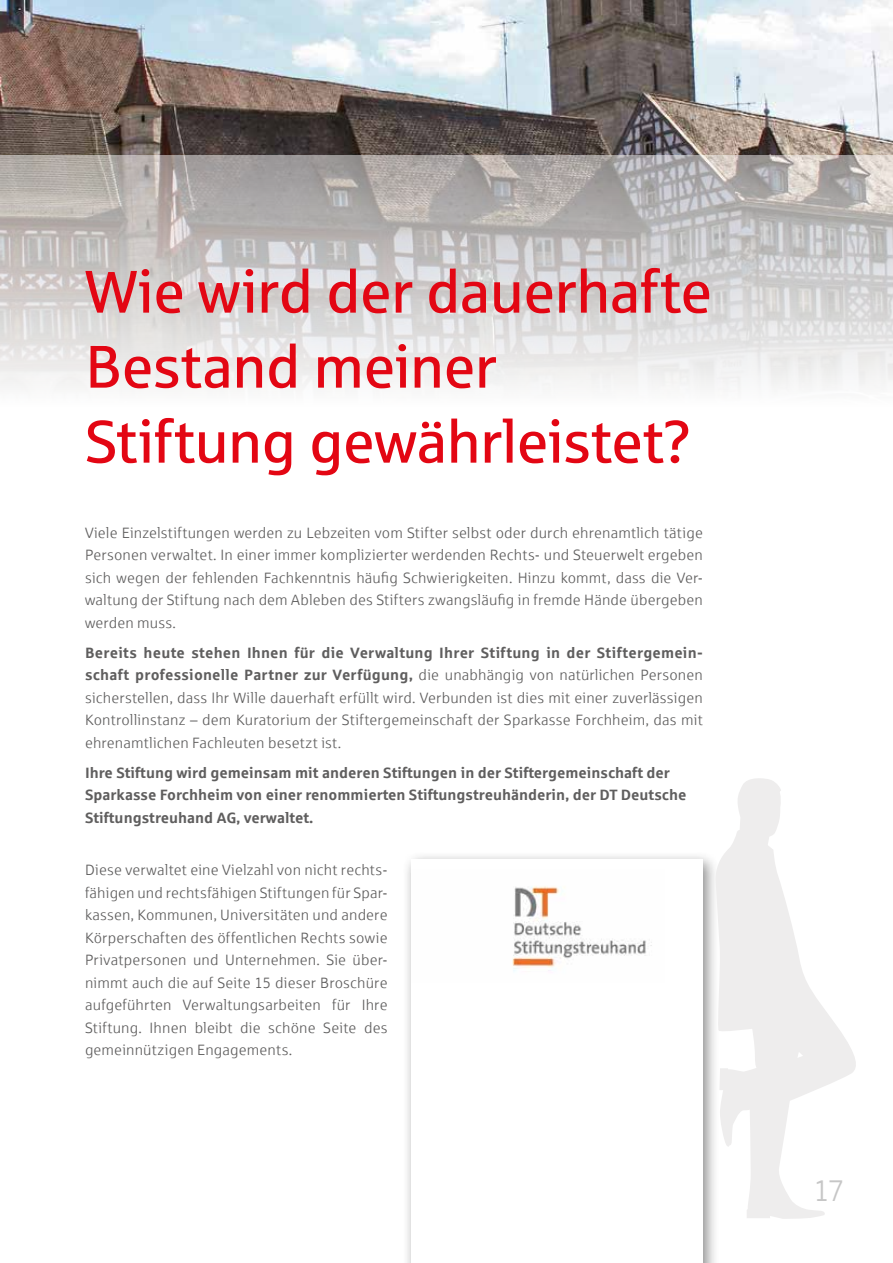
<style>
.page{position:relative;width:893px;height:1263px;background:#fff}
.page>*{position:absolute;margin:0;border:0;box-sizing:border-box;transform-origin:0 0}
.t1{font:60px/75px "Sparkasse Rg";letter-spacing:-.02em;color:#e30613}
.t2{font:30px "Sparkasse Lt";color:#c6c6c6}
.t3{font:15px/22.5px "Sparkasse Lt";letter-spacing:.01em;color:#5f5e5e;text-align:justify}
.t4{font:700 15px/22.5px "Sparkasse Rg";color:#5f5e5e}
.s1{font-family:"Sparkasse Lt";font-weight:400}
</style>
<div class="page">
<svg style="left:0;top:154px;width:893px;height:234px;background:#cdcbca"></svg>
<img style="left:0;top:0;width:893px;height:154px">
<div style="left:403px;top:852px;width:317px;height:411px;background:#000;opacity:.44"></div>
<div style="left:411px;top:860px;width:292px;height:403px;background:#fff"></div>
<img style="left:512px;top:886px;width:140px;height:86px">
<svg style="left:714px;top:778px;width:142px;height:441px"></svg>
<h1 class="t1" style="left:85px;top:253px;width:629px">Wie wird der dauerhafte<br>Bestand meiner<br>Stiftung gewährleistet?</h1>
<p class="t3" style="left:85px;top:521px;width:619px">Viele Einzelstiftungen werden zu Lebzeiten vom Stifter selbst oder durch ehrenamtlich tätige Personen verwaltet. In einer immer komplizierter werdenden Rechts- und Steuerwelt ergeben sich wegen der fehlenden Fachkenntnis häufig Schwierigkeiten. Hinzu kommt, dass die Ver&shy;waltung der Stiftung nach dem Ableben des Stifters zwangsläufig in fremde Hände übergeben werden muss.</p>
<p class="t4" style="left:85px;top:641px;width:619px">Bereits heute stehen Ihnen für die Verwaltung Ihrer Stiftung in der Stiftergemein&shy;schaft professionelle Partner zur Verfügung, <span class="s1">die unabhängig von natürlichen Personen</span></p>
<p class="t3" style="left:85px;top:686px;width:619px">sicherstellen, dass Ihr Wille dauerhaft erfüllt wird. Verbunden ist dies mit einer zuverlässigen Kontrollinstanz – dem Kuratorium der Stiftergemeinschaft der Sparkasse Forchheim, das mit ehrenamtlichen Fachleuten besetzt ist.</p>
<p class="t4" style="left:85px;top:761px;width:603px">Ihre Stiftung wird gemeinsam mit anderen Stiftungen in der Stiftergemeinschaft der<br>Sparkasse Forchheim von einer renommierten Stiftungstreuhänderin, der DT Deutsche<br>Stiftungstreuhand AG, verwaltet.</p>
<p class="t3" style="left:85px;top:858px;width:304px">Diese verwaltet eine Vielzahl von nicht rechts&shy;fähigen und rechtsfähigen Stiftungen für Spar&shy;kassen, Kommunen, Universitäten und andere Körperschaften des öffentlichen Rechts sowie Privatpersonen und Unternehmen. Sie über&shy;nimmt auch die auf Seite 15 dieser Broschüre aufgeführten Verwaltungsarbeiten für Ihre Stiftung. Ihnen bleibt die schöne Seite des gemeinnützigen Engagements.</p>
<h2 class="t2" style="left:814px;top:1173px;width:32px">17</h2>
</div>
